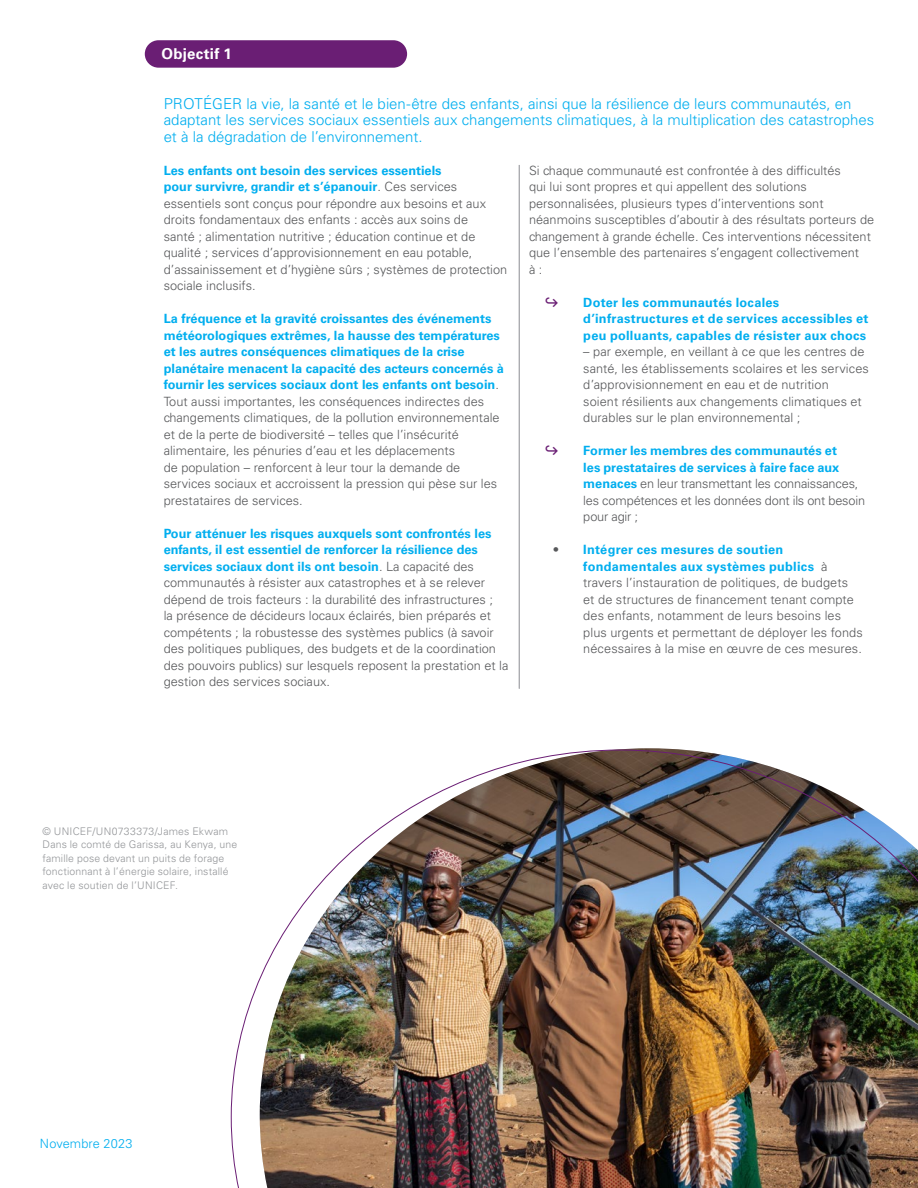
<style>
.page{position:relative;width:918px;height:1188px;background:#fff}
.page>*{position:absolute;margin:0;border:0;box-sizing:border-box;transform-origin:0 0}
.t1{font:300 15px/16.5px "Univers";color:#00aeef}
.t2{font:700 15px "Univers";letter-spacing:.02em;color:#fff}
.t3{font:300 12.75px/16.5px "Univers";color:#57585a}
.t4{font:700 12.75px/16.5px "Univers";letter-spacing:.02em;color:#00aeef}
.t5{font:300 12.75px "Univers";letter-spacing:.01em;color:#00aeef}
.t6{font:12.75px "Inter V";color:#6a1e74}
.t7{font:300 10.5px/13.5px "Univers";letter-spacing:.015em;color:#939598}
.s1{font-weight:700;color:#00aeef}
</style>
<div class="page">
<div style="left:145px;top:40px;width:262px;height:28px;background:#6a1e74;border-radius:14px"></div>
<hr style="left:519px;top:165px;width:1px;height:524px;background:#a8a9ad">
<img style="left:231px;top:750px;width:687px;height:438px">
<h1 class="t2" style="left:162px;top:45px;width:72px">Objectif 1</h1>
<h3 class="t1" style="left:164px;top:95px;width:712px">PROTÉGER la vie, la santé et le bien-être des enfants, ainsi que la résilience de leurs communautés, en adaptant les services sociaux essentiels aux changements climatiques, à la multiplication des catastrophes et à la dégradation de l’environnement.</h3>
<p class="t3" style="left:164px;top:162px;width:345px"><span class="s1">Les enfants ont besoin des services essentiels<br>pour survivre, grandir et s’épanouir</span>. Ces services essentiels sont conçus pour répondre aux besoins et aux droits fondamentaux des enfants : accès aux soins de<br>santé ; alimentation nutritive ; éducation continue et de qualité ; services d’approvisionnement en eau potable, d’assainissement et d’hygiène sûrs ; systèmes de protection sociale inclusifs.</p>
<p class="t3" style="left:164px;top:310px;width:342px"><span class="s1">La fréquence et la gravité croissantes des événements météorologiques extrêmes, la hausse des températures et les autres conséquences climatiques de la crise planétaire menacent la capacité des acteurs concernés à fournir les services sociaux dont les enfants ont besoin</span>.<br>Tout aussi importantes, les conséquences indirectes des changements climatiques, de la pollution environnementale et de la perte de biodiversité – telles que l’insécurité alimentaire, les pénuries d’eau et les déplacements<br>de population – renforcent à leur tour la demande de services sociaux et accroissent la pression qui pèse sur les prestataires de services.</p>
<p class="t3" style="left:164px;top:525px;width:346px"><span class="s1">Pour atténuer les risques auxquels sont confrontés les enfants, il est essentiel de renforcer la résilience des services sociaux dont ils ont besoin</span>. La capacité des communautés à résister aux catastrophes et à se relever dépend de trois facteurs : la durabilité des infrastructures ;<br>la présence de décideurs locaux éclairés, bien préparés et compétents ; la robustesse des systèmes publics (à savoir des politiques publiques, des budgets et de la coordination des pouvoirs publics) sur lesquels reposent la prestation et la gestion des services sociaux.</p>
<p class="t3" style="left:529px;top:162px;width:347px">Si chaque communauté est confrontée à des difficultés<br>qui lui sont propres et qui appellent des solutions personnalisées, plusieurs types d’interventions sont néanmoins susceptibles d’aboutir à des résultats porteurs de changement à grande échelle. Ces interventions nécessitent que l’ensemble des partenaires s’engagent collectivement<br>à :</p>
<p class="t6" style="left:544px;top:293px;width:16px">↪</p>
<p class="t4" style="left:583px;top:294px;width:287px">Doter les communautés locales d’infrastructures et de services accessibles et peu polluants, capables de résister aux chocs</p>
<p class="t3" style="left:583px;top:343px;width:287px">– par exemple, en veillant à ce que les centres de santé, les établissements scolaires et les services d’approvisionnement en eau et de nutrition<br>soient résilients aux changements climatiques et durables sur le plan environnemental ;</p>
<p class="t6" style="left:544px;top:441px;width:16px">↪</p>
<p class="t3" style="left:583px;top:442px;width:283px"><span class="s1">Former les membres des communautés et<br>les prestataires de services à faire face aux menaces</span> en leur transmettant les connaissances, les compétences et les données dont ils ont besoin pour agir ;</p>
<p class="t3" style="left:583px;top:541px;width:281px;text-indent:-31px">• <span class="s1">Intégrer ces mesures de soutien fondamentales aux systèmes publics</span> à travers l’instauration de politiques, de budgets<br>et de structures de financement tenant compte des enfants, notamment de leurs besoins les plus urgents et permettant de déployer les fonds nécessaires à la mise en œuvre de ces mesures.</p>
<p class="t7" style="left:43px;top:824px;width:196px">© UNICEF/UN0733373/James Ekwam Dans le comté de Garissa, au Kenya, une famille pose devant un puits de forage fonctionnant à l’énergie solaire, installé avec le soutien de l’UNICEF.</p>
<p class="t5" style="left:40px;top:1136px;width:94px">Novembre 2023</p>
</div>
